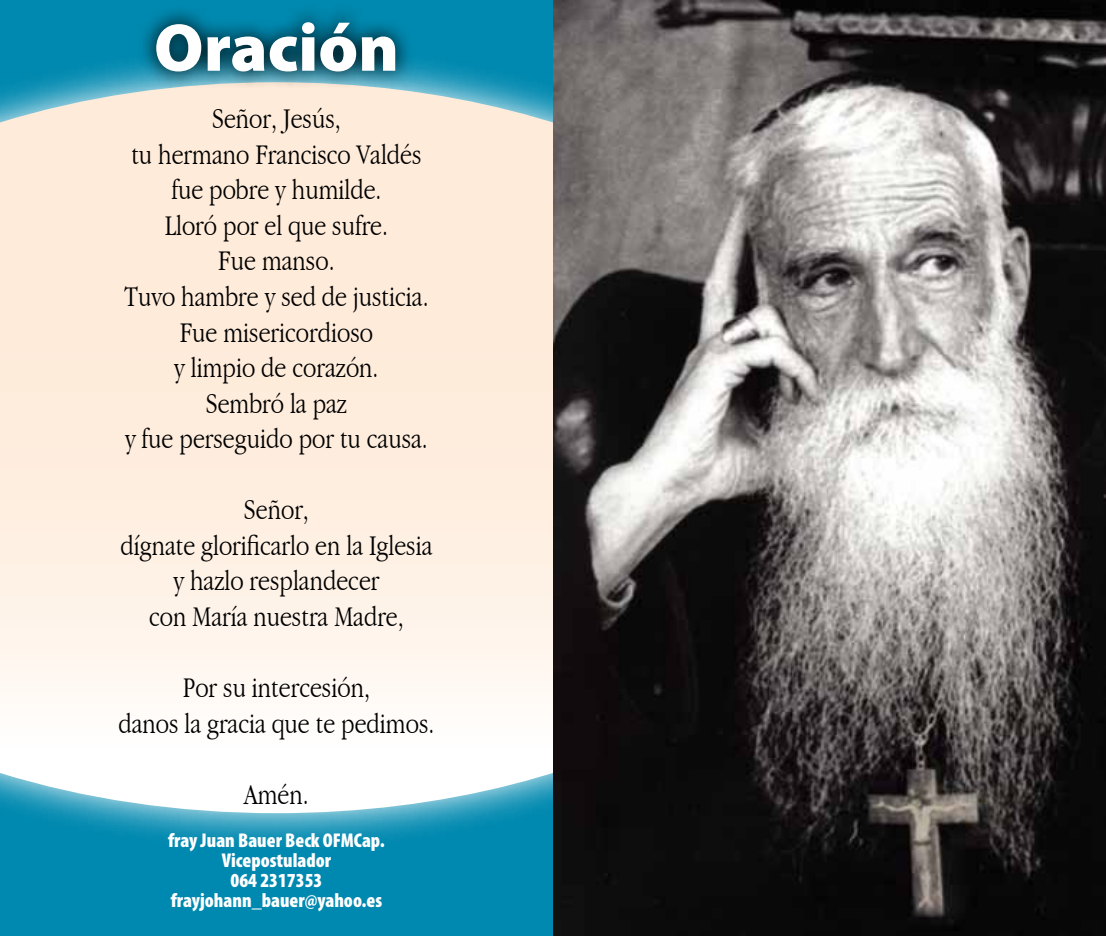
<style>
.page{position:relative;width:1106px;height:936px;background:#fff}
.page>*{position:absolute;margin:0;border:0;box-sizing:border-box;transform-origin:0 0}
.t1{font:900 68px "Myriad Pro";color:#fff}
.t2{font:condensed 29.6px/35.6px "Garamond";color:#000;text-align:center}
.t3{font:900 condensed 20px/20px "Myriad Pro";color:#fff;text-align:center}
</style>
<div class="page">
<div style="left:0;top:0;width:570px;height:935px;background:#0089b0"></div>
<svg style="left:42px;top:63px;width:472px;height:779px"></svg>
<svg style="left:0;top:82px;width:553px;height:731px;background:#f7ede2"></svg>
<img style="left:553px;top:0;width:553px;height:935px">
<svg style="left:138px;top:11px;width:276px;height:79px"></svg>
<h1 class="t1" style="left:154px;top:2px;width:247px">Oración</h1>
<p class="t2" style="left:124px;top:101px;width:306px">Señor, Jesús,<br>tu hermano Francisco Valdés fue pobre y humilde.<br>Lloró por el que sufre.<br>Fue manso.<br>Tuvo hambre y sed de justicia.<br>Fue misericordioso<br>y limpio de corazón.<br>Sembró la paz<br>y fue perseguido por tu causa.</p>
<p class="t2" style="left:120px;top:492px;width:313px">Señor,<br>dígnate glorificarlo en la Iglesia y hazlo resplandecer<br>con María nuestra Madre,</p>
<p class="t2" style="left:118px;top:669px;width:317px">Por su intercesión,<br>danos la gracia que te pedimos.</p>
<p class="t2" style="left:244px;top:776px;width:66px">Amén.</p>
<p class="t3" style="left:168px;top:829px;width:218px">fray Juan Bauer Beck OFMCap.<br>Vicepostulador<br>064 2317353 frayjohann_bauer@yahoo.es</p>
</div>
